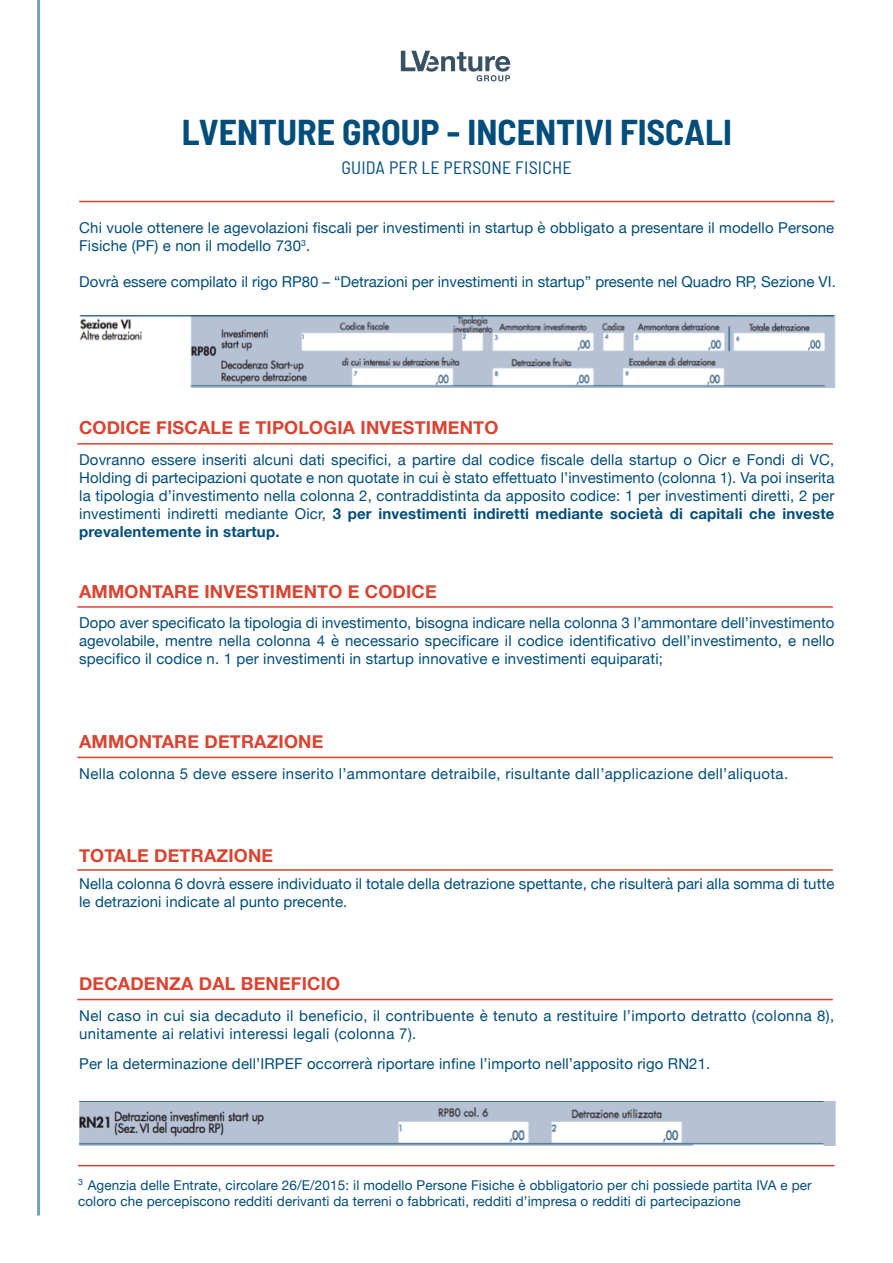
<style>
.page{position:relative;width:893px;height:1263px;background:#fff}
.page>*{position:absolute;margin:0;border:0;box-sizing:border-box;transform-origin:0 0}
.t1{font:700 semi-condensed 36px "Barlow";color:#004d7b}
.t2{font:700 18px "Helvetica Neue";letter-spacing:.01em;color:#db4331}
.t3{font:semi-condensed 18px "Barlow";letter-spacing:.01em;color:#004d7b}
.t4{font:15px/18px "Helvetica Neue";letter-spacing:.01em;color:#004d7b}
.t5{font:13.5px/16.2px "Helvetica Neue";letter-spacing:.01em;color:#004d7b}
.s1{font-weight:700}
</style>
<div class="page">
<hr style="left:37px;top:0;width:3px;height:1215px;background:#75a2b3">
<svg style="left:401px;top:51px;width:109px;height:30px"></svg>
<hr style="left:78px;top:1165px;width:756px;height:1px;background:#db4331">
<hr style="left:79px;top:201px;width:755px;height:1px;background:#db4331">
<img style="left:79px;top:315px;width:757px;height:73px">
<img style="left:78px;top:1101px;width:758px;height:44px">
<hr style="left:77px;top:606px;width:756px;height:2px;background:#db4331">
<hr style="left:77px;top:757px;width:756px;height:1px;background:#db4331">
<hr style="left:77px;top:443px;width:756px;height:2px;background:#db4331">
<hr style="left:77px;top:999px;width:756px;height:1px;background:#db4331">
<hr style="left:77px;top:869px;width:756px;height:2px;background:#db4331">
<h1 class="t1" style="left:182px;top:109px;width:552px">LVENTURE GROUP - INCENTIVI FISCALI</h1>
<p class="t3" style="left:342px;top:156px;width:232px">GUIDA PER LE PERSONE FISICHE</p>
<p class="t4" style="left:79px;top:220px;width:757px">Chi vuole ottenere le agevolazioni fiscali per investimenti in startup è obbligato a presentare il modello Persone<br>Fisiche (PF) e non il modello 730<sup>3</sup>.</p>
<p class="t4" style="left:79px;top:274px;width:758px">Dovrà essere compilato il rigo RP80 – “Detrazioni per investimenti in startup” presente nel Quadro RP, Sezione VI.</p>
<p class="t2" style="left:79px;top:414px;width:421px">CODICE FISCALE E TIPOLOGIA INVESTIMENTO</p>
<p class="t4" style="left:79px;top:452px;width:757px;text-align:justify">Dovranno essere inseriti alcuni dati specifici, a partire dal codice fiscale della startup o Oicr e Fondi di VC, Holding di partecipazioni quotate e non quotate in cui è stato effettuato l’investimento (colonna 1). Va poi inserita la tipologia d’investimento nella colonna 2, contraddistinta da apposito codice: 1 per investimenti diretti, 2 per investimenti indiretti mediante Oicr, <span class="s1">3 per investimenti indiretti mediante società di capitali che investe prevalentemente in startup.</span></p>
<p class="t2" style="left:79px;top:577px;width:359px">AMMONTARE INVESTIMENTO E CODICE</p>
<p class="t4" style="left:79px;top:614px;width:757px;text-align:justify">Dopo aver specificato la tipologia di investimento, bisogna indicare nella colonna 3 l’ammontare dell’investimento agevolabile, mentre nella colonna 4 è necessario specificare il codice identificativo dell’investimento, e nello specifico il codice n. 1 per investimenti in startup innovative e investimenti equiparati;</p>
<p class="t2" style="left:79px;top:727px;width:246px">AMMONTARE DETRAZIONE</p>
<p class="t4" style="left:79px;top:765px;width:710px">Nella colonna 5 deve essere inserito l’ammontare detraibile, risultante dall’applicazione dell’aliquota.</p>
<p class="t2" style="left:79px;top:842px;width:196px">TOTALE DETRAZIONE</p>
<p class="t4" style="left:79px;top:876px;width:757px">Nella colonna 6 dovrà essere individuato il totale della detrazione spettante, che risulterà pari alla somma di tutte le detrazioni indicate al punto precente.</p>
<p class="t2" style="left:79px;top:969px;width:263px">DECADENZA DAL BENEFICIO</p>
<p class="t4" style="left:79px;top:1007px;width:757px">Nel caso in cui sia decaduto il beneficio, il contribuente è tenuto a restituire l’importo detratto (colonna 8), unitamente ai relativi interessi legali (colonna 7).</p>
<p class="t4" style="left:79px;top:1056px;width:633px">Per la determinazione dell’IRPEF occorrerà riportare infine l’importo nell’apposito rigo RN21.</p>
<p class="t5" style="left:78px;top:1178px;width:735px"><sup>3</sup> Agenzia delle Entrate, circolare 26/E/2015: il modello Persone Fisiche è obbligatorio per chi possiede partita IVA e per coloro che percepiscono redditi derivanti da terreni o fabbricati, redditi d’impresa o redditi di partecipazione</p>
</div>
